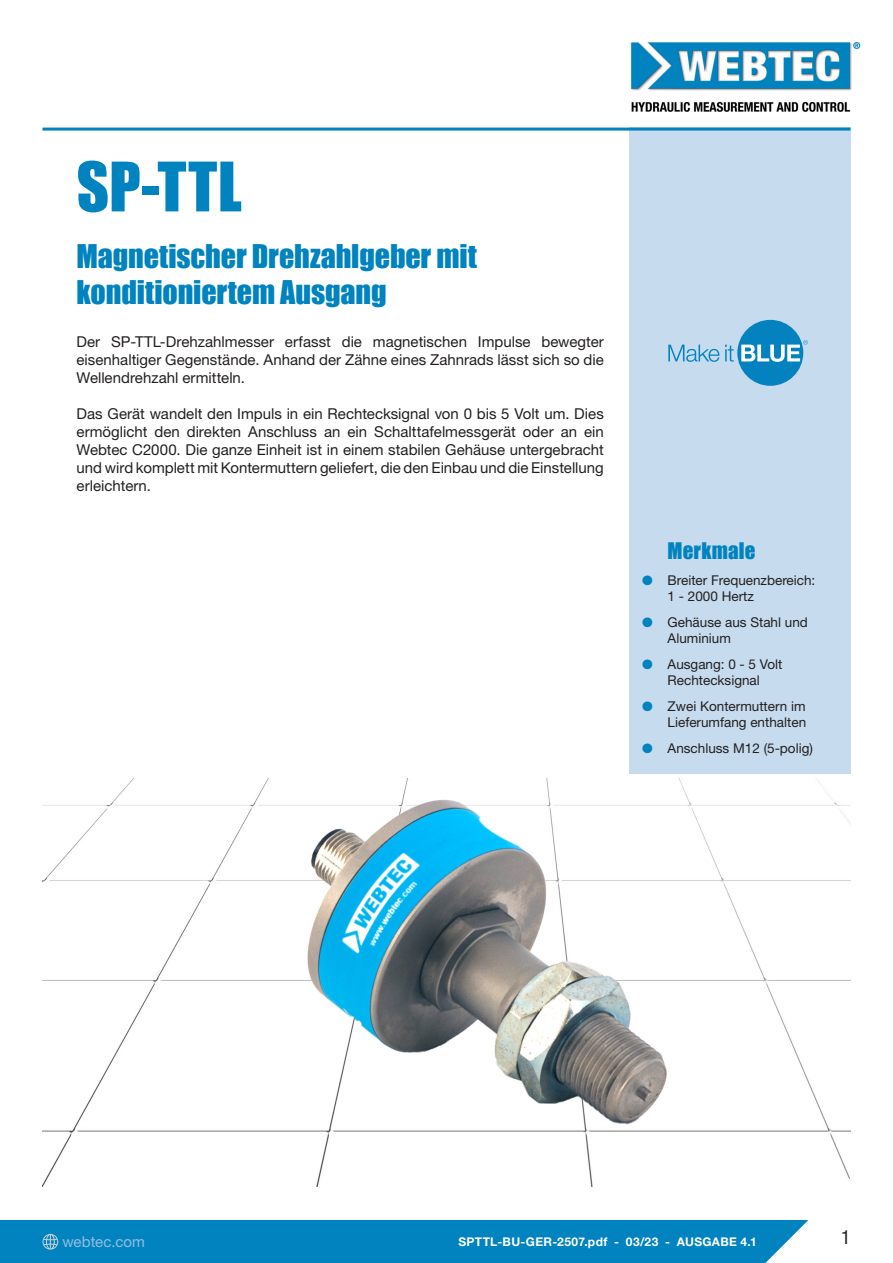
<style>
.page{position:relative;width:893px;height:1263px;background:#fff}
.page>*{position:absolute;margin:0;border:0;box-sizing:border-box;transform-origin:0 0}
.Datasheet_heading{font:63px "Impact";color:#0083bf}
.Datasheet_sub_heading{font:30px/36px "Impact";letter-spacing:-.005em;color:#0083bf}
.Features_heading{font:21px "Impact";letter-spacing:.01em;color:#0083bf}
.t1{font:condensed 19.5px "Helvetica Neue LT Std";color:#231f20}
.Introductory_copy{font:15px/18px "Helvetica Neue LT Std";color:#231f20;text-align:justify}
.t2{font:15px "Helvetica Neue LT Std";letter-spacing:.005em;color:#94bee0}
.t3{font:13.5px/16.5px "Helvetica Neue LT Std";color:#231f20}
.t4{font:700 12px "Helvetica Neue LT Std";letter-spacing:.03em;color:#fff}
.s1{color:#0083bf}
</style>
<div class="page">
<div style="left:0;top:1220px;width:893px;height:43px;background:#0083bf"></div>
<div style="left:629px;top:128px;width:221px;height:646px;background:#c6dbee"></div>
<img style="left:631px;top:42px;width:230px;height:70px">
<hr style="left:43px;top:128px;width:807px;height:3px;background:#0083bf">
<svg style="left:43px;top:1234px;width:15px;height:15px"></svg>
<img style="left:43px;top:778px;width:807px;height:408px">
<svg style="left:765px;top:1135px;width:128px;height:128px"></svg>
<div style="left:737px;top:320px;width:66px;height:66px;background:#0382bf;border-radius:50%"></div>
<svg style="left:668px;top:345px;width:51px;height:17px"></svg>
<svg style="left:725px;top:345px;width:9px;height:17px"></svg>
<svg style="left:741px;top:340px;width:67px;height:22px"></svg>
<p class="Datasheet_heading" style="left:77px;top:138px;width:167px">SP-TTL</p>
<p class="Datasheet_sub_heading" style="left:77px;top:238px;width:402px">Magnetischer Drehzahlgeber mit konditioniertem Ausgang</p>
<p class="Introductory_copy" style="left:77px;top:332px;width:529px">Der SP-TTL-Drehzahlmesser erfasst die magnetischen Impulse bewegter eisenhaltiger Gegenstände. Anhand der Zähne eines Zahnrads lässt sich so die Wellendrehzahl ermitteln.</p>
<p class="Introductory_copy" style="left:77px;top:404px;width:529px">Das Gerät wandelt den Impuls in ein Rechtecksignal von 0 bis 5 Volt um. Dies ermöglicht den direkten Anschluss an ein Schalttafelmessgerät oder an ein Webtec C2000. Die ganze Einheit ist in einem stabilen Gehäuse untergebracht und wird komplett mit Kontermuttern geliefert, die den Einbau und die Einstellung erleichtern.</p>
<p class="Features_heading" style="left:668px;top:535px;width:89px">Merkmale</p>
<p class="t3" style="left:668px;top:571px;width:149px;text-indent:-26px"><span class="s1">●</span> Breiter Frequenzbereich:<br>1 - 2000 Hertz</p>
<p class="t3" style="left:668px;top:613px;width:142px;text-indent:-26px"><span class="s1">●</span> Gehäuse aus Stahl und<br>Aluminium</p>
<p class="t3" style="left:642px;top:655px;width:142px;text-align:center"><span class="s1">●</span> Ausgang: 0 - 5 Volt<br>Rechtecksignal</p>
<p class="t3" style="left:642px;top:697px;width:166px;text-align:right"><span class="s1">●</span> Zwei Kontermuttern im<br>Lieferumfang enthalten</p>
<p class="t3" style="left:642px;top:739px;width:172px"><span class="s1">●</span> Anschluss M12 (5-polig)</p>
<p class="t2" style="left:62px;top:1232px;width:84px">webtec.com</p>
<h3 class="t1" style="left:841px;top:1225px;width:11px">1</h3>
<p class="t4" style="left:458px;top:1234px;width:300px">SPTTL-BU-GER-2507.pdf - 03/23 - AUSGABE 4.1</p>
</div>
